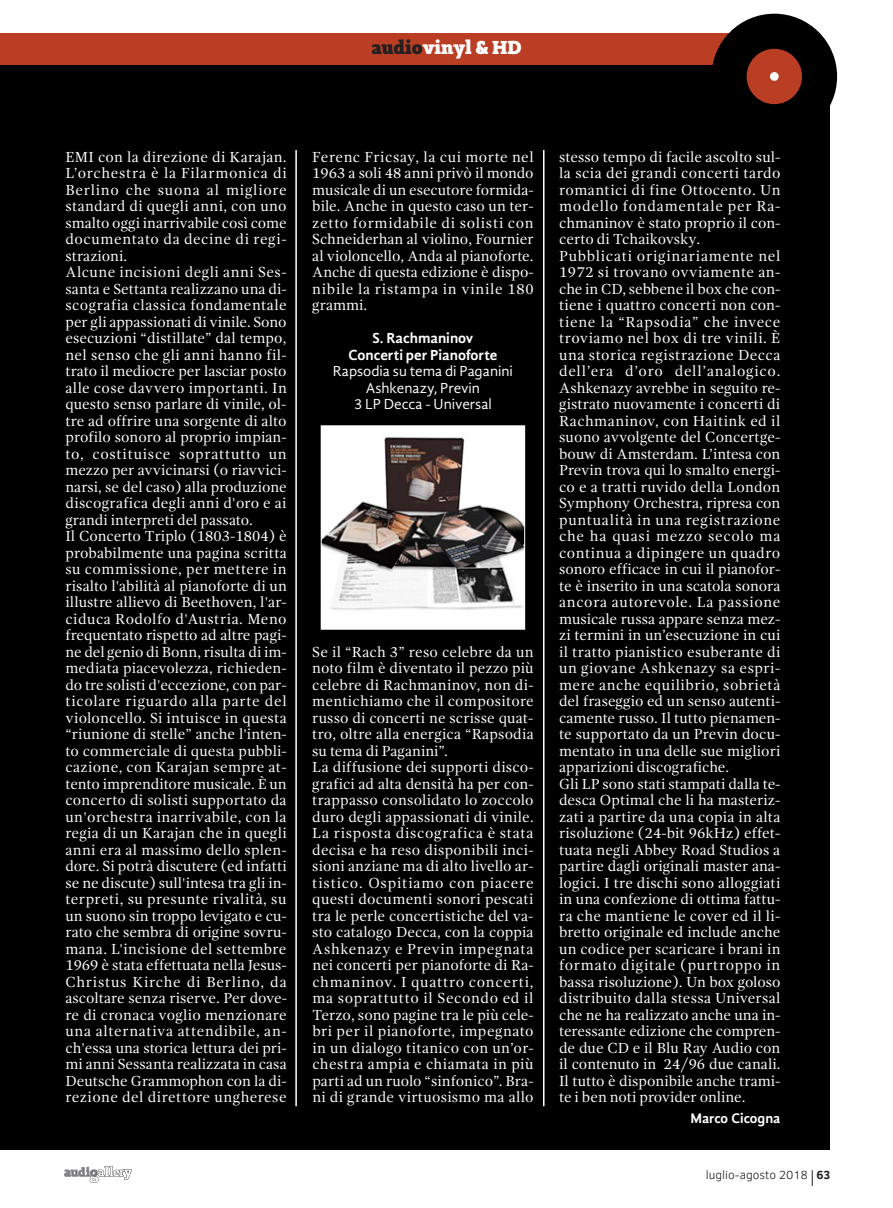
<style>
.page{position:relative;width:893px;height:1208px;background:#fff}
.page>*{position:absolute;margin:0;border:0;box-sizing:border-box;transform-origin:0 0}
.t1{font:800 19.5px "Adagio Slab";color:#fff}
.t2{font:15px/16.5px "Gandhi Serif";letter-spacing:.005em;color:#fff}
.t3{font:15px/16.5px "Gandhi Sans";color:#fff;text-align:center}
.t4{font:700 15px/16.5px "Gandhi Sans";color:#fff;text-align:center}
.t5{font:700 14.25px "Gandhi Sans";color:#fff}
.t6{font:300 12px "Clear Sans";color:#231f20}
.t7{font:700 12px "Clear Sans";color:#231f20}
.s1{color:#231f20}
</style>
<div class="page">
<div style="left:0;top:34px;width:787px;height:48px;background:#b93e23"></div>
<div style="left:0;top:65px;width:829px;height:1084px;background:#000"></div>
<svg style="left:811px;top:1170px;width:1px;height:15px"></svg>
<svg style="left:64px;top:1166px;width:68px;height:16px"></svg>
<hr style="left:295px;top:150px;width:2px;height:956px;background:#fff">
<hr style="left:543px;top:150px;width:1px;height:956px;background:#fff">
<div style="left:711px;top:14px;width:126px;height:125px;background:#000;border-radius:50%"></div>
<div style="left:746px;top:49px;width:56px;height:55px;background:#b93e23;border-radius:50%"></div>
<svg style="left:769px;top:72px;width:9px;height:9px"></svg>
<img style="left:323px;top:427px;width:200px;height:200px">
<div style="left:321px;top:425px;width:204px;height:204px;border:1px solid #fff"></div>
<h1 class="t1" style="left:371px;top:34px;width:152px"><span class="s1">audio</span>vinyl &amp; HD</h1>
<p class="t2" style="left:65px;top:149px;width:223px">EMI con la direzione di Karajan.<br>L’orchestra è la Filarmonica di Berlino che suona al migliore standard di quegli anni, con uno smalto oggi inarrivabile così come documentato da decine di regi&shy;strazioni.<br>Alcune incisioni degli anni Ses&shy;santa e Settanta realizzano una di&shy;scografia classica fondamentale per gli appassionati di vinile. Sono esecuzioni “distillate” dal tempo, nel senso che gli anni hanno fil&shy;trato il mediocre per lasciar posto alle cose davvero importanti. In questo senso parlare di vinile, ol&shy;tre ad offrire una sorgente di alto profilo sonoro al proprio impian&shy;to, costituisce soprattutto un mezzo per avvicinarsi (o riavvici&shy;narsi, se del caso) alla produzione discografica degli anni d'oro e ai grandi interpreti del passato.<br>Il Concerto Triplo (1803-1804) è probabilmente una pagina scritta su commissione, per mettere in risalto l'abilità al pianoforte di un illustre allievo di Beethoven, l'ar&shy;ciduca Rodolfo d'Austria. Meno frequentato rispetto ad altre pagi&shy;ne del genio di Bonn, risulta di im&shy;mediata piacevolezza, richieden&shy;do tre solisti d'eccezione, con par&shy;ticolare riguardo alla parte del violoncello. Si intuisce in questa “riunione di stelle” anche l'inten&shy;to commerciale di questa pubbli&shy;cazione, con Karajan sempre at&shy;tento imprenditore musicale. È un concerto di solisti supportato da un'orchestra inarrivabile, con la regia di un Karajan che in quegli anni era al massimo dello splen&shy;dore. Si potrà discutere (ed infatti se ne discute) sull'intesa tra gli in&shy;terpreti, su presunte rivalità, su un suono sin troppo levigato e cu&shy;rato che sembra di origine sovru&shy;mana. L'incisione del settembre 1969 è stata effettuata nella Jesus-Christus Kirche di Berlino, da ascoltare senza riserve. Per dove&shy;re di cronaca voglio menzionare una alternativa attendibile, an&shy;ch'essa una storica lettura dei pri&shy;mi anni Sessanta realizzata in casa Deutsche Grammophon con la di&shy;rezione del direttore ungherese</p>
<p class="t2" style="left:312px;top:149px;width:223px;text-align:justify">Ferenc Fricsay, la cui morte nel 1963 a soli 48 anni privò il mondo musicale di un esecutore formida&shy;bile. Anche in questo caso un ter&shy;zetto formidabile di solisti con Schneiderhan al violino, Fournier al violoncello, Anda al pianoforte.<br>Anche di questa edizione è dispo&shy;nibile la ristampa in vinile 180 grammi.</p>
<p class="t4" style="left:348px;top:331px;width:151px">S. Rachmaninov<br>Concerti per Pianoforte</p>
<p class="t3" style="left:333px;top:364px;width:181px">Rapsodia su tema di Paganini<br>Ashkenazy, Previn<br>3 LP Decca - Universal</p>
<p class="t2" style="left:312px;top:644px;width:223px">Se il “Rach 3” reso celebre da un noto film è diventato il pezzo più celebre di Rachmaninov, non di&shy;mentichiamo che il compositore russo di concerti ne scrisse quat&shy;tro, oltre alla energica “Rapsodia su tema di Paganini”.<br>La diffusione dei supporti disco&shy;grafici ad alta densità ha per con&shy;trappasso consolidato lo zoccolo duro degli appassionati di vinile.<br>La risposta discografica è stata decisa e ha reso disponibili inci&shy;sioni anziane ma di alto livello ar&shy;tistico. Ospitiamo con piacere questi documenti sonori pescati tra le perle concertistiche del va&shy;sto catalogo Decca, con la coppia<br>Ashkenazy e Previn impegnata nei concerti per pianoforte di Ra&shy;chmaninov. I quattro concerti, ma soprattutto il Secondo ed il<br>Terzo, sono pagine tra le più cele&shy;bri per il pianoforte, impegnato in un dialogo titanico con un’or&shy;chestra ampia e chiamata in più parti ad un ruolo “sinfonico”. Bra&shy;ni di grande virtuosismo ma allo</p>
<p class="t2" style="left:559px;top:149px;width:223px">stesso tempo di facile ascolto sul&shy;la scia dei grandi concerti tardo romantici di fine Ottocento. Un modello fondamentale per Ra&shy;chmaninov è stato proprio il con&shy;certo di Tchaikovsky.<br>Pubblicati originariamente nel<br>1972 si trovano ovviamente an&shy;che in CD, sebbene il box che con&shy;tiene i quattro concerti non con&shy;tiene la “Rapsodia” che invece troviamo nel box di tre vinili. È una storica registrazione Decca dell’era d’oro dell’analogico.<br>Ashkenazy avrebbe in seguito re&shy;gistrato nuovamente i concerti di<br>Rachmaninov, con Haitink ed il suono avvolgente del Concertge&shy;bouw di Amsterdam. L’intesa con<br>Previn trova qui lo smalto energi&shy;co e a tratti ruvido della London<br>Symphony Orchestra, ripresa con puntualità in una registrazione che ha quasi mezzo secolo ma continua a dipingere un quadro sonoro efficace in cui il pianofor&shy;te è inserito in una scatola sonora ancora autorevole. La passione musicale russa appare senza mez&shy;zi termini in un’esecuzione in cui il tratto pianistico esuberante di un giovane Ashkenazy sa espri&shy;mere anche equilibrio, sobrietà del fraseggio ed un senso autenti&shy;camente russo. Il tutto pienamen&shy;te supportato da un Previn docu&shy;mentato in una delle sue migliori apparizioni discografiche.<br>Gli LP sono stati stampati dalla te&shy;desca Optimal che li ha masteriz&shy;zati a partire da una copia in alta risoluzione (24-bit 96kHz) effet&shy;tuata negli Abbey Road Studios a partire dagli originali master ana&shy;logici. I tre dischi sono alloggiati in una confezione di ottima fattu&shy;ra che mantiene le cover ed il li&shy;bretto originale ed include anche un codice per scaricare i brani in formato digitale (purtroppo in bassa risoluzione). Un box goloso distribuito dalla stessa Universal che ne ha realizzato anche una in&shy;teressante edizione che compren&shy;de due CD e il Blu Ray Audio con il contenuto in 24/96 due canali.<br>Il tutto è disponibile anche trami&shy;te i ben noti provider online.</p>
<p class="t5" style="left:690px;top:1112px;width:91px">Marco Cicogna</p>
<p class="t6" style="left:705px;top:1167px;width:103px">luglio-agosto 2018</p>
<p class="t7" style="left:816px;top:1167px;width:16px">63</p>
</div>
